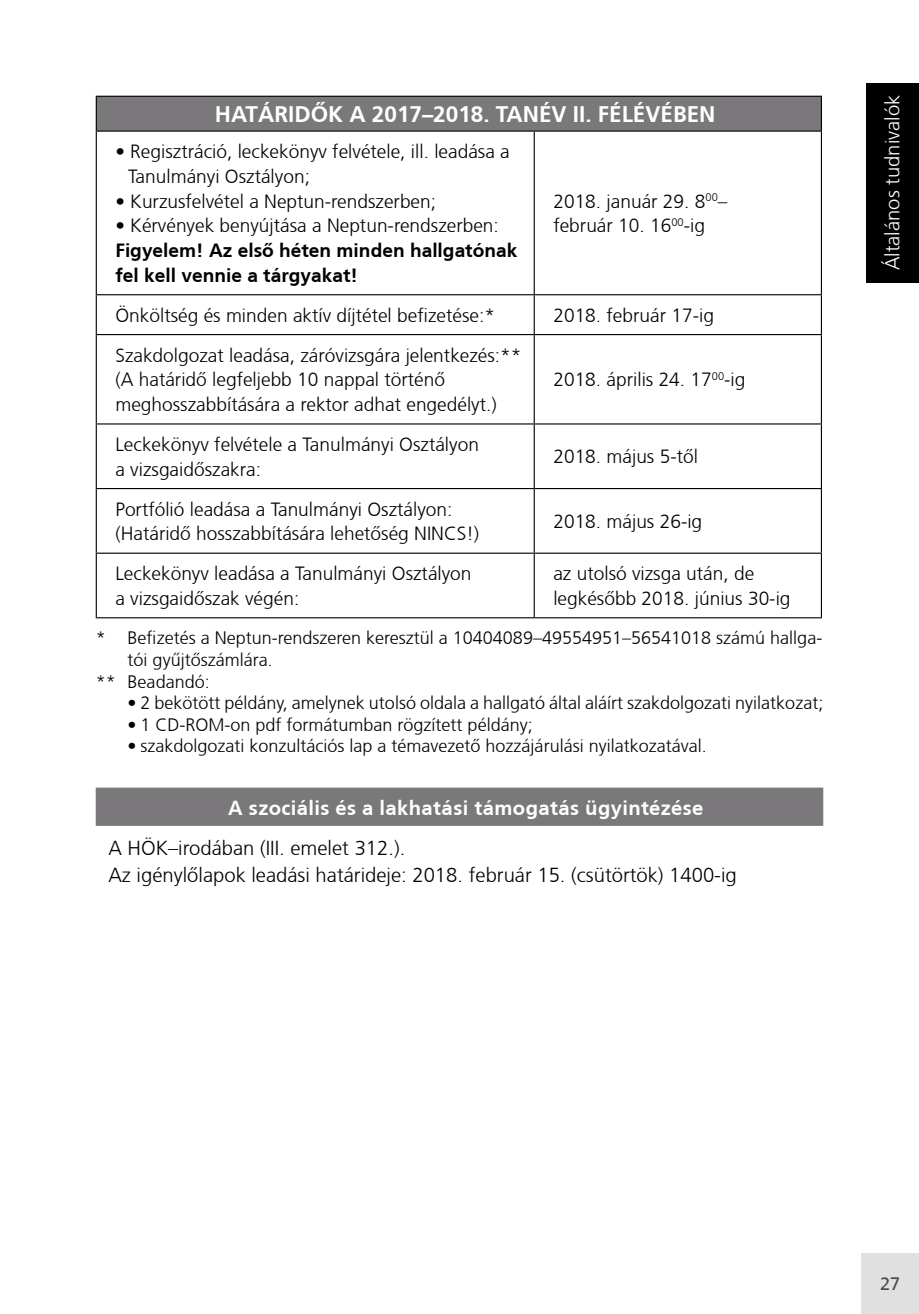
<style>
.page{position:relative;width:919px;height:1314px;background:#fff}
.page>*{position:absolute;margin:0;border:0;box-sizing:border-box;transform-origin:0 0}
.t1{font:700 22.5px "Frutiger CE";color:#fff}
.t2{font:300 20.25px/27px "Frutiger CE";color:#000}
.t3{font:700 20.25px "Frutiger CE";letter-spacing:.02em;color:#fff}
.t4{font:300 20.25px "Frutiger CE";color:#fff}
.t5{font:300 19.12px/24.8px "Frutiger CE";color:#000}
.t6{font:700 19.12px/24.8px "Frutiger CE";color:#000}
.t7{font:300 18px "Frutiger CE";color:#000}
.t8{font:18px "Frutiger CE";color:#4a4a49}
</style>
<div class="page">
<div style="left:866px;top:83px;width:52px;height:200px;background:#000"></div>
<div style="left:861px;top:1253px;width:57px;height:61px;background:#e0e0e0"></div>
<div style="left:96px;top:788px;width:727px;height:38px;background:#7a787b"></div>
<div style="left:96px;top:96px;width:725px;height:35px;background:#7a787b"></div>
<hr style="left:96px;top:132px;width:1px;height:162px;background:#000">
<hr style="left:533px;top:132px;width:1px;height:162px;background:#000">
<hr style="left:820px;top:132px;width:1px;height:162px;background:#000">
<hr style="left:96px;top:294px;width:438px;height:1px;background:#000">
<hr style="left:96px;top:295px;width:1px;height:39px;background:#000">
<hr style="left:534px;top:294px;width:287px;height:1px;background:#000">
<hr style="left:533px;top:295px;width:1px;height:39px;background:#000">
<hr style="left:820px;top:295px;width:1px;height:39px;background:#000">
<hr style="left:96px;top:334px;width:438px;height:1px;background:#000">
<hr style="left:96px;top:335px;width:1px;height:88px;background:#000">
<hr style="left:534px;top:334px;width:287px;height:1px;background:#000">
<hr style="left:533px;top:335px;width:1px;height:88px;background:#000">
<hr style="left:820px;top:335px;width:1px;height:88px;background:#000">
<hr style="left:96px;top:423px;width:438px;height:1px;background:#000">
<hr style="left:96px;top:424px;width:1px;height:64px;background:#000">
<hr style="left:534px;top:423px;width:287px;height:1px;background:#000">
<hr style="left:533px;top:424px;width:1px;height:64px;background:#000">
<hr style="left:820px;top:424px;width:1px;height:64px;background:#000">
<hr style="left:96px;top:488px;width:438px;height:1px;background:#000">
<hr style="left:96px;top:489px;width:1px;height:64px;background:#000">
<hr style="left:534px;top:488px;width:287px;height:1px;background:#000">
<hr style="left:533px;top:489px;width:1px;height:64px;background:#000">
<hr style="left:820px;top:489px;width:1px;height:64px;background:#000">
<hr style="left:96px;top:553px;width:438px;height:1px;background:#000">
<hr style="left:96px;top:554px;width:1px;height:63px;background:#000">
<hr style="left:534px;top:553px;width:287px;height:1px;background:#000">
<hr style="left:533px;top:554px;width:1px;height:63px;background:#000">
<hr style="left:820px;top:554px;width:1px;height:63px;background:#000">
<hr style="left:96px;top:617px;width:438px;height:1px;background:#000">
<hr style="left:534px;top:617px;width:287px;height:1px;background:#000">
<hr style="left:96px;top:96px;width:438px;height:1px;background:#000">
<hr style="left:96px;top:97px;width:1px;height:34px;background:#000">
<hr style="left:534px;top:96px;width:287px;height:1px;background:#000">
<hr style="left:820px;top:97px;width:1px;height:34px;background:#000">
<hr style="left:96px;top:131px;width:438px;height:1px;background:#000">
<hr style="left:534px;top:131px;width:287px;height:1px;background:#000">
<p class="t1" style="left:215px;top:105px;width:502px">HATÁRIDŐK A 2017–2018. TANÉV II. FÉLÉVÉBEN</p>
<p class="t5" style="left:128px;top:141px;width:383px;text-indent:-13px">• Regisztráció, leckekönyv felvétele, ill. leadása a<br>Tanulmányi Osztályon;</p>
<p class="t5" style="left:115px;top:190px;width:322px">• Kurzusfelvétel a Neptun-rendszerben;</p>
<p class="t5" style="left:115px;top:215px;width:385px">• Kérvények benyújtása a Neptun-rendszerben:</p>
<p class="t6" style="left:115px;top:240px;width:403px">Figyelem! Az első héten minden hallgatónak fel kell vennie a tárgyakat!</p>
<p class="t5" style="left:553px;top:190px;width:175px">2018. január 29. 8<sup>00</sup>– február 10. 16<sup>00</sup>-ig</p>
<p class="t5" style="left:115px;top:304px;width:381px">Önköltség és minden aktív díjtétel befizetése:*</p>
<p class="t5" style="left:553px;top:304px;width:162px">2018. február 17-ig</p>
<p class="t5" style="left:115px;top:344px;width:407px">Szakdolgozat leadása, záróvizsgára jelentkezés:** (A határidő legfeljebb 10 nappal történő meghosszabbítására a rektor adhat engedélyt.)</p>
<p class="t5" style="left:553px;top:369px;width:193px">2018. április 24. 17<sup>00</sup>-ig</p>
<p class="t5" style="left:115px;top:433px;width:365px">Leckekönyv felvétele a Tanulmányi Osztályon a vizsgaidőszakra:</p>
<p class="t5" style="left:115px;top:498px;width:365px">Portfólió leadása a Tanulmányi Osztályon: (Határidő hosszabbítására lehetőség NINCS!)</p>
<p class="t5" style="left:553px;top:446px;width:146px">2018. május 5-től</p>
<p class="t5" style="left:553px;top:510px;width:150px">2018. május 26-ig</p>
<p class="t5" style="left:115px;top:563px;width:357px">Leckekönyv leadása a Tanulmányi Osztályon a vizsgaidőszak végén:</p>
<p class="t5" style="left:553px;top:563px;width:239px">az utolsó vizsga után, de legkésőbb 2018. június 30-ig</p>
<p class="t7" style="left:96px;top:631px;width:728px">* Befizetés a Neptun-rendszeren keresztül a 10404089–49554951–56541018 számú hallga-</p>
<p class="t7" style="left:128px;top:653px;width:146px">tói gyűjtőszámlára.</p>
<p class="t7" style="left:96px;top:674px;width:115px">** Beadandó:</p>
<p class="t7" style="left:128px;top:696px;width:697px">• 2 bekötött példány, amelynek utolsó oldala a hallgató által aláírt szakdolgozati nyilatkozat;</p>
<p class="t7" style="left:128px;top:717px;width:406px">• 1 CD-ROM-on pdf formátumban rögzített példány;</p>
<p class="t7" style="left:128px;top:739px;width:580px">• szakdolgozati konzultációs lap a témavezető hozzájárulási nyilatkozatával.</p>
<p class="t3" style="left:228px;top:800px;width:476px">A szociális és a lakhatási támogatás ügyintézése</p>
<p class="t2" style="left:108px;top:836px;width:629px">A HÖK–irodában (III. emelet 312.).<br>Az igénylőlapok leadási határideje: 2018. február 15. (csütörtök) 1400-ig</p>
<p class="t4" style="left:884px;top:270px;width:177px;rotate:-90deg">Általános tudnivalók</p>
<p class="t8" style="left:880px;top:1276px;width:22px">27</p>
</div>
